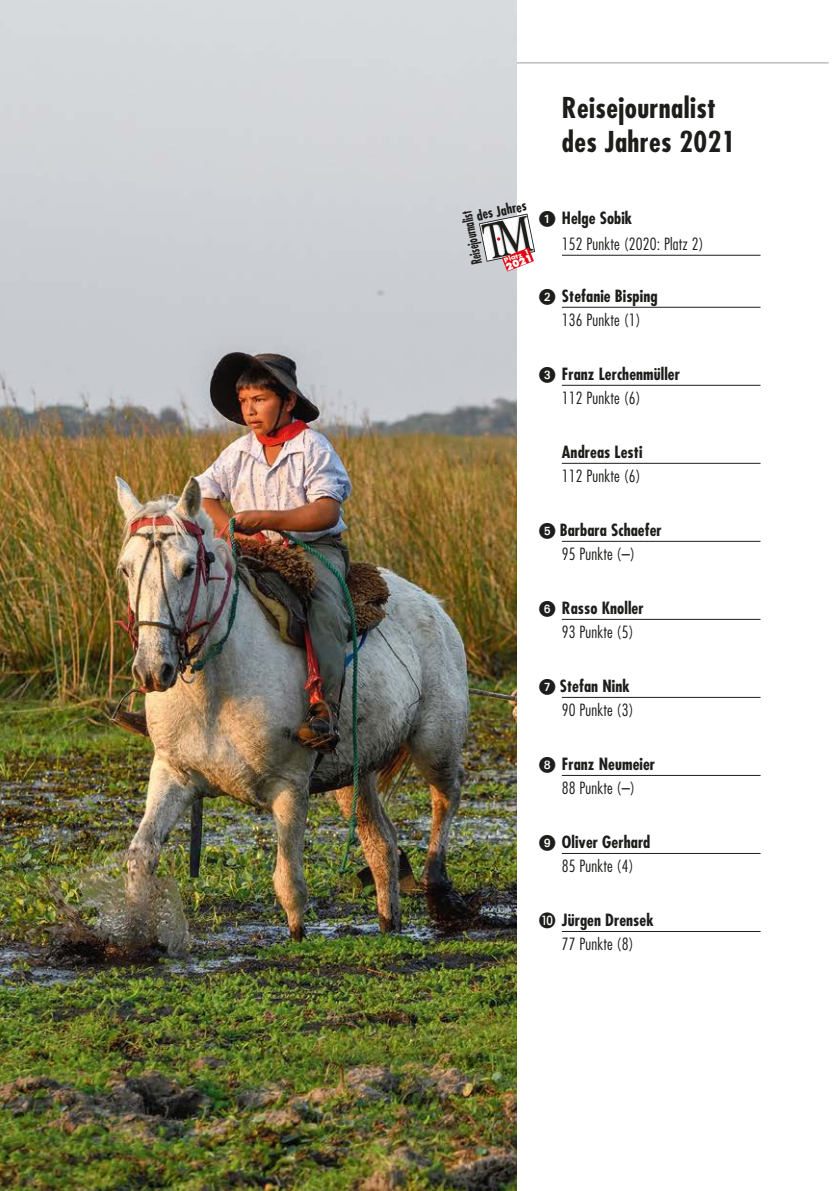
<style>
.page{position:relative;width:840px;height:1191px;background:#fff}
.page>*{position:absolute;margin:0;border:0;box-sizing:border-box;transform-origin:0 0}
.t1{font:700 condensed 28px/34px "Futura Std";letter-spacing:.015em;color:#1d1d1b}
.t2{font:700 condensed 16.4px/24px "Futura Std";letter-spacing:.005em;color:#1d1d1b;text-align:center}
.t3{font:300 condensed 16.4px/26px "Futura Std";letter-spacing:.01em;color:#1d1d1b}
.t4{font:700 condensed 14px "Futura Std";color:#1d1d1b;scale:.72 1}
.t5{font:700 condensed 14px "Futura Std";color:#1d1d1b;scale:.95 1}
.t6{font:800 9.6px "Futura Std";color:#fff;scale:.93 1}
.t7{font:700 6.4px "Futura LT";color:#fff;scale:1.09 1}
.s1{font-family:"European Pi One";font-weight:400;font-stretch:normal}
.s2{font-weight:700}
.s3{font-weight:300}
</style>
<div class="page">
<hr style="left:0;top:62px;width:828px;height:1px;background:#9d9d9c">
<hr style="left:561px;top:255px;width:199px;height:1px;background:#1d1d1b">
<hr style="left:561px;top:307px;width:199px;height:1px;background:#1d1d1b">
<hr style="left:561px;top:385px;width:199px;height:1px;background:#1d1d1b">
<hr style="left:561px;top:463px;width:199px;height:1px;background:#1d1d1b">
<hr style="left:561px;top:541px;width:199px;height:1px;background:#1d1d1b">
<hr style="left:561px;top:619px;width:199px;height:1px;background:#1d1d1b">
<hr style="left:561px;top:697px;width:199px;height:1px;background:#1d1d1b">
<hr style="left:561px;top:775px;width:199px;height:1px;background:#1d1d1b">
<hr style="left:561px;top:853px;width:199px;height:1px;background:#1d1d1b">
<hr style="left:561px;top:931px;width:199px;height:1px;background:#1d1d1b">
<img style="left:0;top:0;width:515px;height:1191px">
<svg style="left:478px;top:214px;width:57px;height:57px"></svg>
<h1 class="t1" style="left:561px;top:91px;width:175px">Reisejournalist des Jahres 2021</h1>
<p class="t5" style="left:475px;top:207px;width:55px;rotate:-11deg">des Jahres</p>
<p class="t7" style="left:502px;top:257px;width:26px;rotate:-21deg">Platz 1</p>
<p class="t4" style="left:468px;top:266px;width:77px;rotate:-102deg">Reisejournalist</p>
<p class="t3" style="left:561px;top:205px;width:143px;text-indent:-23px"><span class="s1">1</span> <span class="s2">Helge Sobik<br></span>152 Punkte (2020: Platz 2)</p>
<p class="t2" style="left:539px;top:284px;width:120px"><span class="s1">2</span> Stefanie Bisping<br><span class="s3">136 Punkte (1)</span></p>
<p class="t2" style="left:561px;top:362px;width:119px;text-align:left;text-indent:-23px"><span class="s1">3</span> Franz Lerchenmüller<br><span class="s3">112 Punkte (6)</span></p>
<p class="t2" style="left:561px;top:440px;width:82px">Andreas Lesti</p>
<p class="t3" style="left:561px;top:463px;width:80px">112 Punkte (6)</p>
<p class="t2" style="left:539px;top:518px;width:124px"><span class="s1">5</span> Barbara Schaefer<br><span class="s3">95 Punkte (–)</span></p>
<p class="t2" style="left:561px;top:596px;width:83px;text-align:left;text-indent:-23px"><span class="s1">6</span> Rasso Knoller<br><span class="s3">93 Punkte (5)</span></p>
<p class="t3" style="left:539px;top:674px;width:96px;line-height:24px;text-align:right"><span class="s1">7</span> <span class="s2">Stefan Nink<br></span>90 Punkte (3)</p>
<p class="t2" style="left:539px;top:752px;width:117px"><span class="s1">8</span> Franz Neumeier<br><span class="s3">88 Punkte (–)</span></p>
<p class="t2" style="left:539px;top:830px;width:113px"><span class="s1">9</span> Oliver Gerhard<br><span class="s3">85 Punkte (4)</span></p>
<p class="t2" style="left:539px;top:908px;width:116px"><span class="s1">J</span> Jürgen Drensek<br><span class="s3">77 Punkte (8)</span></p>
<p class="t6" style="left:503px;top:261px;width:32px;rotate:-21deg">2021</p>
</div>
